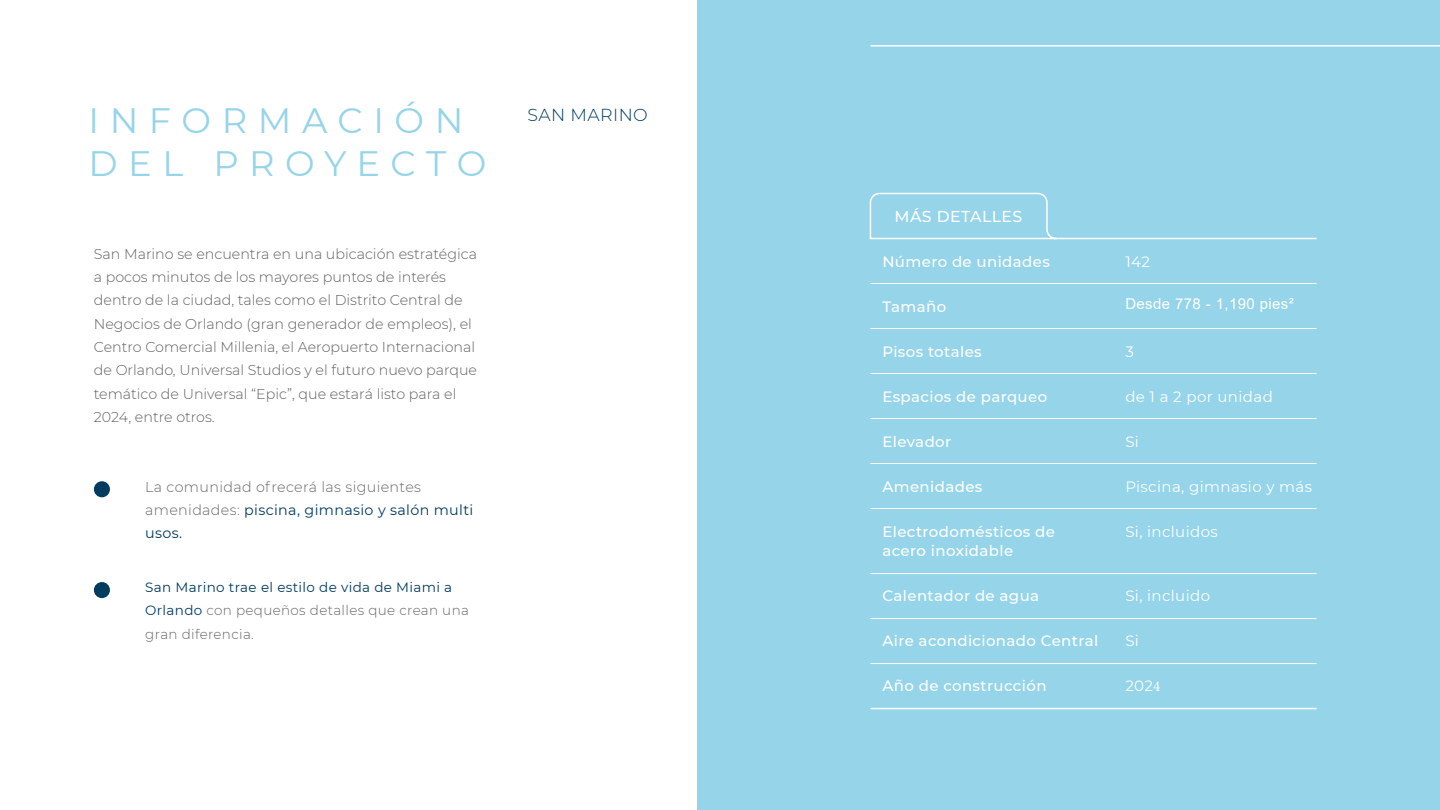
<style>
.page{position:relative;width:1440px;height:810px;background:#fff}
.page>*{position:absolute;margin:0;border:0;box-sizing:border-box;transform-origin:0 0}
.t1{font:35.25px/42.3px "Montserrat";letter-spacing:.3em;color:#95d4e9}
.t2{font:300 17.33px "Montserrat";letter-spacing:.025em;color:#003b60}
.t3{font:500 15.75px "Montserrat";letter-spacing:.025em;color:#fff}
.t4{font:500 15px/19.5px "Montserrat";letter-spacing:.025em;color:#fff}
.t5{font:15px "Montserrat";letter-spacing:.025em;color:#fff}
.t6{font:15px "Arial";letter-spacing:.025em;color:#fff}
.t7{font:300 14.25px/23.2px "Montserrat";color:#606060}
.t8{font:300 14.25px/23.2px "Montserrat";letter-spacing:.025em;color:#666}
.t9{font:300 13.5px/23.2px "Montserrat";letter-spacing:.025em;color:#666}
.s1{font-weight:400;color:#003b60}
.s2{font-family:"Minion Pro"}
</style>
<div class="page">
<div style="left:94px;top:481px;width:16px;height:16px;background:#003b60;border-radius:50%"></div>
<div style="left:94px;top:582px;width:16px;height:16px;background:#003b60;border-radius:50%"></div>
<div style="left:697px;top:0;width:743px;height:810px;background:#95d4e9"></div>
<svg style="left:869px;top:192px;width:448px;height:48px"></svg>
<hr style="left:870px;top:283px;width:447px;height:1px;background:#fff">
<hr style="left:870px;top:328px;width:447px;height:1px;background:#fff">
<hr style="left:870px;top:373px;width:447px;height:1px;background:#fff">
<hr style="left:870px;top:418px;width:447px;height:1px;background:#fff">
<hr style="left:870px;top:463px;width:447px;height:1px;background:#fff">
<hr style="left:870px;top:508px;width:447px;height:1px;background:#fff">
<hr style="left:870px;top:573px;width:447px;height:1px;background:#fff">
<hr style="left:870px;top:618px;width:447px;height:1px;background:#fff">
<hr style="left:870px;top:663px;width:447px;height:1px;background:#fff">
<hr style="left:870px;top:708px;width:447px;height:1px;background:#fff">
<hr style="left:870px;top:45px;width:570px;height:2px;background:#fff">
<h1 class="t1" style="left:89px;top:98px;width:399px">INFORMACIÓN<br>DEL PROYECTO</h1>
<p class="t7" style="left:94px;top:242px;width:385px">San Marino se encuentra en una ubicación estratégica a pocos minutos de los mayores puntos de interés dentro de la ciudad, tales como el Distrito Central de Negocios de Orlando (gran generador de empleos), el Centro Comercial Millenia, el Aeropuerto Internacional de Orlando, Universal Studios y el futuro nuevo parque temático de Universal “Epic”, que estará listo para el 2024, entre otros.</p>
<p class="t8" style="left:145px;top:475px;width:330px">La comunidad ofrecerá las siguientes amenidades: <span class="s1">piscina, gimnasio y salón multi usos.</span></p>
<p class="t9" style="left:145px;top:575px;width:325px"><span class="s1">San Marino trae el estilo de vida de Miami a<br>Orlando</span> con pequeños detalles que crean una gran diferencia.</p>
<p class="t2" style="left:527px;top:103px;width:122px">SAN MARINO</p>
<p class="t3" style="left:895px;top:208px;width:129px">MÁS DETALLES</p>
<p class="t4" style="left:882px;top:252px;width:169px">Número de unidades</p>
<p class="t4" style="left:882px;top:297px;width:65px">TamaÑo</p>
<p class="t4" style="left:882px;top:342px;width:101px">Pisos totales</p>
<p class="t4" style="left:882px;top:387px;width:166px">Espacios de parqueo</p>
<p class="t4" style="left:882px;top:432px;width:70px">Elevador</p>
<p class="t4" style="left:882px;top:477px;width:102px">Amenidades</p>
<p class="t4" style="left:882px;top:522px;width:174px">Electrodomésticos de acero inoxidable</p>
<p class="t4" style="left:882px;top:586px;width:158px">Calentador de agua</p>
<p class="t4" style="left:882px;top:631px;width:217px">Aire acondicionado Central</p>
<p class="t4" style="left:882px;top:676px;width:166px">AÑo de construcción</p>
<p class="t5" style="left:1125px;top:253px;width:26px">142</p>
<p class="t6" style="left:1125px;top:293px;width:170px">Desde 778 - 1,190 pies²</p>
<p class="t5" style="left:1125px;top:343px;width:10px">3</p>
<p class="t5" style="left:1125px;top:386px;width:149px">de 1 a 2 por unidad</p>
<p class="t5" style="left:1125px;top:433px;width:15px">Si</p>
<p class="t5" style="left:1125px;top:476px;width:188px">Piscina, gimnasio y más</p>
<p class="t5" style="left:1125px;top:521px;width:94px">Si, incluidos</p>
<p class="t5" style="left:1125px;top:586px;width:86px">Si, incluido</p>
<p class="t5" style="left:1125px;top:633px;width:15px">Si</p>
<p class="t5" style="left:1125px;top:678px;width:37px">202<span class="s2">4</span></p>
</div>
